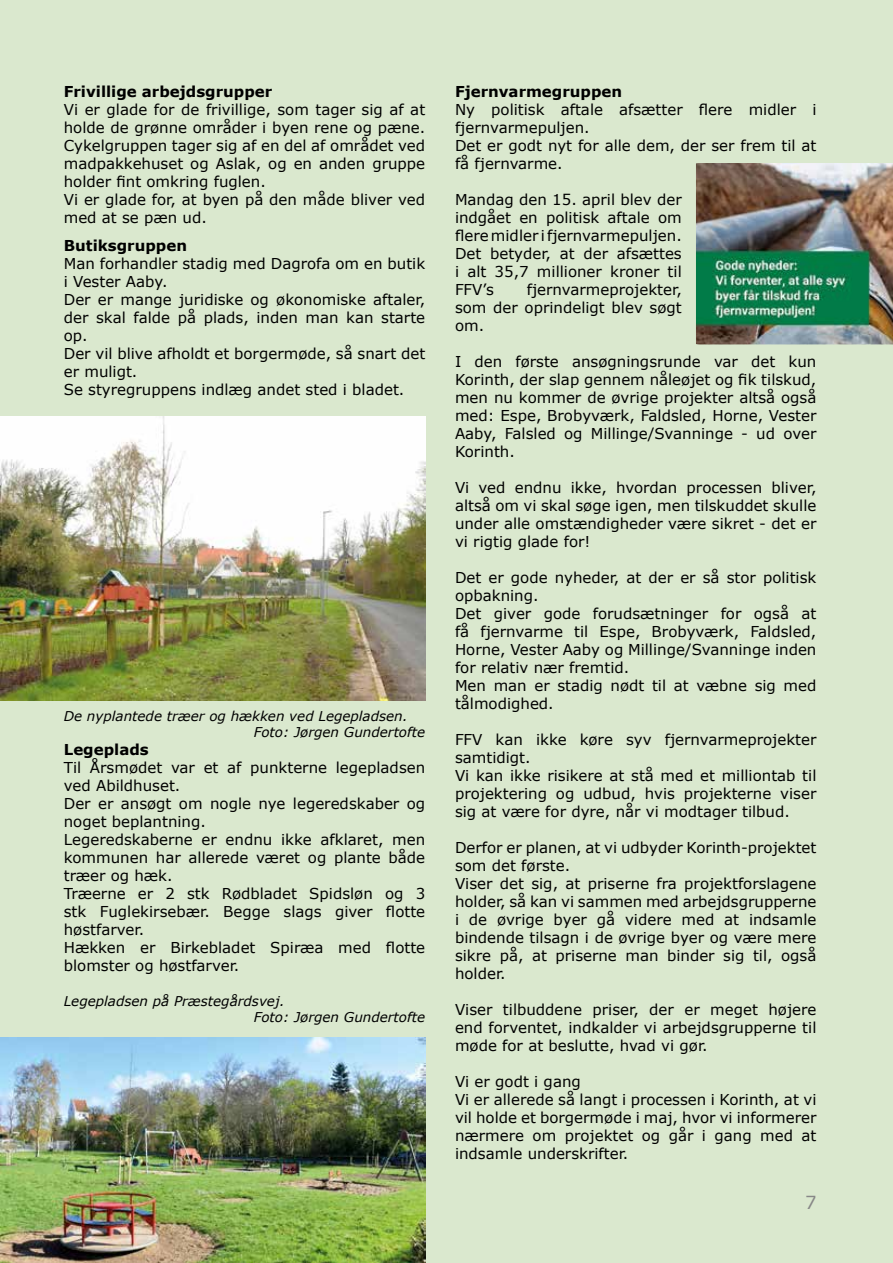
<style>
.page{position:relative;width:893px;height:1263px;background:#dae8ce}
.page>*{position:absolute;margin:0;border:0;box-sizing:border-box;transform-origin:0 0}
.t1{font:18px "Verdana";color:#878787}
.t2{font:15px/18px "Verdana";color:#000}
.t3{font:700 15px "Verdana";color:#000}
.t4{font:italic 13.5px/16.2px "Verdana";color:#000}
</style>
<div class="page">
<img style="left:0;top:417px;width:425px;height:283px">
<img style="left:0;top:1037px;width:425px;height:226px">
<img style="left:696px;top:163px;width:197px;height:181px">
<p class="t3" style="left:64px;top:80px;width:210px">Frivillige arbejdsgrupper</p>
<p class="t2" style="left:64px;top:100px;width:363px">Vi er glade for de frivillige, som tager sig af at holde de grønne områder i byen rene og pæne.<br>Cykelgruppen tager sig af en del af området ved madpakkehuset og Aslak, og en anden gruppe holder fint omkring fuglen.<br>Vi er glade for, at byen på den måde bliver ved med at se pæn ud.</p>
<p class="t3" style="left:64px;top:235px;width:125px">Butiksgruppen</p>
<p class="t2" style="left:64px;top:255px;width:363px">Man forhandler stadig med Dagrofa om en butik i Vester Aaby.<br>Der er mange juridiske og økonomiske aftaler, der skal falde på plads, inden man kan starte op.<br>Der vil blive afholdt et borgermøde, så snart det er muligt.<br>Se styregruppens indlæg andet sted i bladet.</p>
<p class="t4" style="left:254px;top:708px;width:173px;text-indent:-190px">De nyplantede træer og hækken ved Legepladsen.<br>Foto: Jørgen Gundertofte</p>
<p class="t3" style="left:64px;top:739px;width:86px">Legeplads</p>
<p class="t2" style="left:64px;top:759px;width:363px">Til Årsmødet var et af punkterne legepladsen ved Abildhuset.<br>Der er ansøgt om nogle nye legeredskaber og noget beplantning.<br>Legeredskaberne er endnu ikke afklaret, men kommunen har allerede været og plante både træer og hæk.<br>Træerne er 2 stk Rødbladet Spidsløn og 3 stk Fuglekirsebær. Begge slags giver flotte høstfarver.<br>Hækken er Birkebladet Spiræa med flotte blomster og høstfarver.</p>
<p class="t4" style="left:254px;top:992px;width:173px;text-indent:-190px">Legepladsen på Præstegårdsvej.<br>Foto: Jørgen Gundertofte</p>
<p class="t3" style="left:455px;top:80px;width:169px">Fjernvarmegruppen</p>
<p class="t2" style="left:455px;top:100px;width:363px">Ny politisk aftale afsætter flere midler i fjernvarmepuljen.<br>Det er godt nyt for alle dem, der ser frem til at få fjernvarme.</p>
<p class="t2" style="left:455px;top:190px;width:228px;text-align:justify">Mandag den 15. april blev der indgået en politisk aftale om flere midler i fjernvarmepuljen.<br>Det betyder, at der afsættes i alt 35,7 millioner kroner til FFV’s</p>
<p class="t2" style="left:455px;top:280px;width:228px;text-align:justify;text-indent:72px">fjernvarmeprojekter, som der oprindeligt blev søgt om.</p>
<p class="t2" style="left:455px;top:352px;width:363px;text-align:justify">I den første ansøgningsrunde var det kun Korinth, der slap gennem nåleøjet og fik tilskud, men nu kommer de øvrige projekter altså også med: Espe, Brobyværk, Faldsled, Horne, Vester Aaby, Falsled og Millinge/Svanninge - ud over Korinth.</p>
<p class="t2" style="left:455px;top:478px;width:363px;text-align:justify">Vi ved endnu ikke, hvordan processen bliver, altså om vi skal søge igen, men tilskuddet skulle under alle omstændigheder være sikret - det er vi rigtig glade for!</p>
<p class="t2" style="left:455px;top:568px;width:363px">Det er gode nyheder, at der er så stor politisk opbakning.<br>Det giver gode forudsætninger for også at få fjernvarme til Espe, Brobyværk, Faldsled, Horne, Vester Aaby og Millinge/Svanninge inden for relativ nær fremtid.<br>Men man er stadig nødt til at væbne sig med tålmodighed.</p>
<p class="t2" style="left:455px;top:730px;width:363px">FFV kan ikke køre syv fjernvarmeprojekter samtidigt.<br>Vi kan ikke risikere at stå med et milliontab til projektering og udbud, hvis projekterne viser sig at være for dyre, når vi modtager tilbud.</p>
<p class="t2" style="left:455px;top:838px;width:363px">Derfor er planen, at vi udbyder Korinth-projektet som det første.<br>Viser det sig, at priserne fra projektforslagene holder, så kan vi sammen med arbejdsgrupperne i de øvrige byer gå videre med at indsamle bindende tilsagn i de øvrige byer og være mere sikre på, at priserne man binder sig til, også holder.</p>
<p class="t2" style="left:455px;top:1000px;width:363px;text-align:justify">Viser tilbuddene priser, der er meget højere end forventet, indkalder vi arbejdsgrupperne til møde for at beslutte, hvad vi gør.</p>
<p class="t2" style="left:455px;top:1072px;width:363px">Vi er godt i gang<br>Vi er allerede så langt i processen i Korinth, at vi vil holde et borgermøde i maj, hvor vi informerer nærmere om projektet og går i gang med at indsamle underskrifter.</p>
<p class="t1" style="left:805px;top:1190px;width:13px">7</p>
</div>
